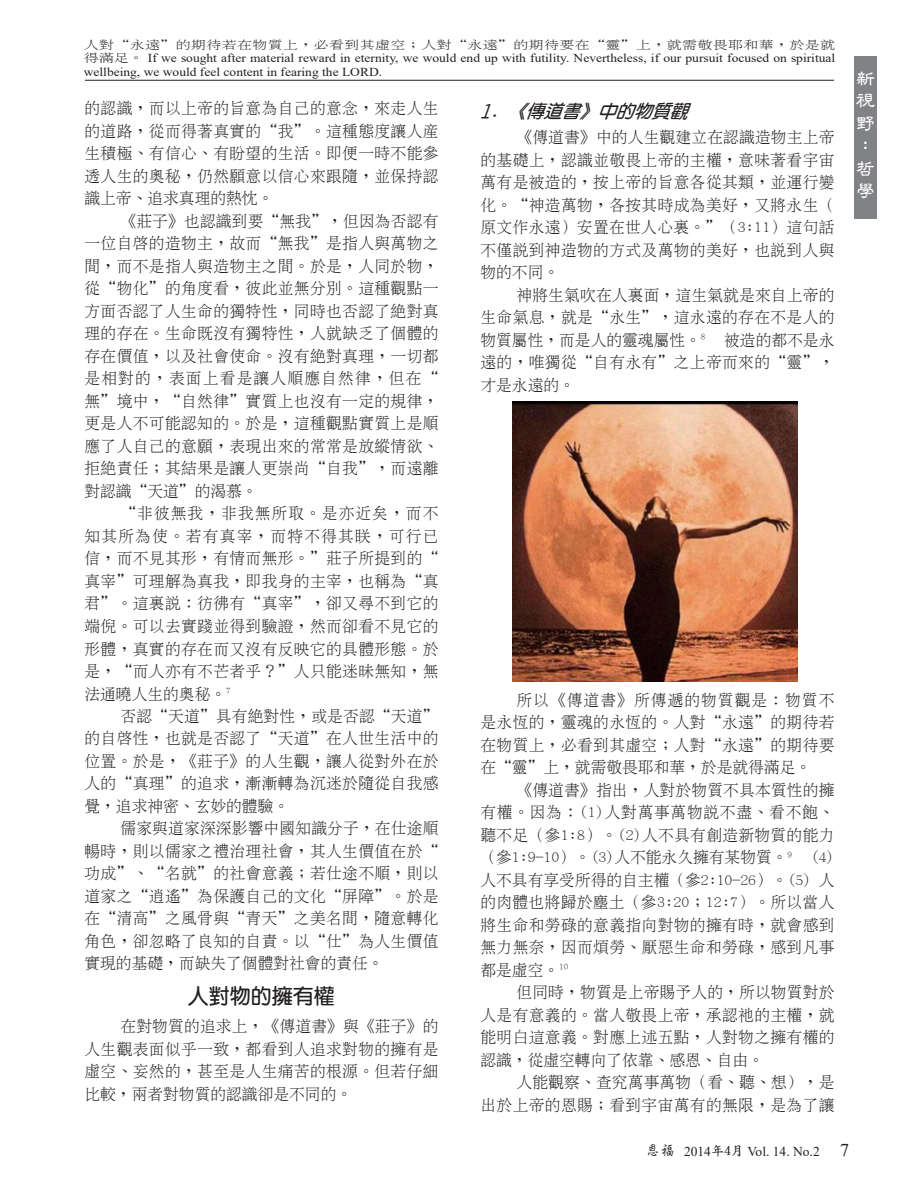
<style>
.page{position:relative;width:918px;height:1188px;background:#fff}
.page>*{position:absolute;margin:0;border:0;box-sizing:border-box;transform-origin:0 0}
.t1{font:700 21px "Yen Round";color:#231f20}
.t2{font:600 19.5px/22.5px "Jen Lei";color:#fff;text-align:justify}
.t3{font:italic 700 18px "Yen Round";color:#231f20}
.t4{font:300 15.75px/22.5px "Shan Hei Sun";letter-spacing:.025em;color:#231f20;text-align:justify}
.t5{font:13.5px "Times New Roman";color:#231f20}
.t6{font:12.15px/13.5px "Times New Roman";color:#231f20;scale:1.11 1}
.t7{font:300 11.25px "Shan Hei Sun";letter-spacing:.025em;color:#231f20;scale:1.33 1}
.s1{font-family:"Shan Hei Sun";font-weight:300;font-size:11.25px}
.s2{font-family:"Singkai EG Light Big 5";font-size:15px}
.s3{font-family:"Stdkai EG Bold Big 5"}
.s4{font-size:18px}
</style>
<div class="page">
<hr style="left:85px;top:80px;width:749px;height:1px;background:#231f20">
<img style="left:513px;top:401px;width:284px;height:281px">
<div style="left:854px;top:56px;width:23px;height:162px;background:#808285"></div>
<p class="t7" style="left:84px;top:39px;width:567px">人對“永遠”的期待若在物質上，必看到其虛空；人對“永遠”的期待要在“靈”上，就需敬畏耶和華，於是就</p>
<p class="t6" style="left:84px;top:51px;width:679px"><span class="s1">得滿足。</span> If we sought after material reward in eternity, we would end up with futility. Nevertheless, if our pursuit focused on spiritual wellbeing, we would feel content in fearing the LORD.</p>
<p class="t4" style="left:84px;top:97px;width:356px">的認識，而以上帝的旨意為自己的意念，來走人生的道路，從而得著真實的“我”。這種態度讓人產生積極、有信心、有盼望的生活。即便一時不能參透人生的奧秘，仍然願意以信心來跟隨，並保持認識上帝、追求真理的熱忱。</p>
<p class="t4" style="left:84px;top:210px;width:356px;text-indent:36px">《莊子》也認識到要“無我”，但因為否認有一位自啟的造物主，故而“無我”是指人與萬物之間，而不是指人與造物主之間。於是，人同於物，從“物化”的角度看，彼此並無分別。這種觀點一方面否認了人生命的獨特性，同時也否認了絕對真理的存在。生命既沒有獨特性，人就缺乏了個體的存在價值，以及社會使命。沒有絕對真理，一切都是相對的，表面上看是讓人順應自然律，但在“無”境中，“自然律”實質上也沒有一定的規律，更是人不可能認知的。於是，這種觀點實質上是順應了人自己的意願，表現出來的常常是放縱情欲、拒絕責任；其結果是讓人更崇尚“自我”，而遠離對認識“天道”的渴慕。</p>
<p class="t4" style="left:84px;top:502px;width:356px;text-indent:36px">“非彼無我，非我無所取。是亦近矣，而不知其所為使。若有真宰，而特不得其眹，可行已信，而不見其形，有情而無形。”莊子所提到的“真宰”可理解為真我，即我身的主宰，也稱為“真君”。這裏說：彷彿有“真宰”，卻又尋不到它的端倪。可以去實踐並得到驗證，然而卻看不見它的形體，真實的存在而又沒有反映它的具體形態。於是，“而人亦有不芒者乎？”人只能迷昧無知，無法通曉人生的奧秘。<sup>7</sup></p>
<p class="t4" style="left:84px;top:705px;width:356px;text-indent:36px">否認“天道”具有絕對性，或是否認“天道”的自啟性，也就是否認了“天道”在人世生活中的位置。於是，《莊子》的人生觀，讓人從對外在於人的“真理”的追求，漸漸轉為沉迷於隨從自我感覺，追求神密、玄妙的體驗。</p>
<p class="t4" style="left:84px;top:817px;width:356px;text-indent:36px">儒家與道家深深影響中國知識分子，在仕途順暢時，則以儒家之禮治理社會，其人生價值在於“功成”、“名就”的社會意義；若仕途不順，則以道家之“逍遙”為保護自己的文化“屏障”。於是在“清高”之風骨與“青天”之美名間，隨意轉化角色，卻忽略了良知的自責。以“仕”為人生價值實現的基礎，而缺失了個體對社會的責任。</p>
<h1 class="t1" style="left:188px;top:985px;width:149px">人對物的擁有權</h1>
<p class="t4" style="left:84px;top:1015px;width:356px;text-indent:36px">在對物質的追求上，《傳道書》與《莊子》的人生觀表面似乎一致，都看到人追求對物的擁有是虛空、妄然的，甚至是人生痛苦的根源。但若仔細比較，兩者對物質的認識卻是不同的。</p>
<p class="t3" style="left:480px;top:101px;width:215px">1. 《傳道書》中的物質觀</p>
<p class="t4" style="left:480px;top:126px;width:356px;text-indent:36px">《傳道書》中的人生觀建立在認識造物主上帝的基礎上，認識並敬畏上帝的主權，意味著看宇宙萬有是被造的，按上帝的旨意各從其類，並運行變化。“神造萬物，各按其時成為美好，又將永生（原文作永遠）安置在世人心裏。”（3:11）這句話不僅說到神造物的方式及萬物的美好，也說到人與物的不同。</p>
<p class="t4" style="left:480px;top:283px;width:356px;text-indent:36px">神將生氣吹在人裏面，這生氣就是來自上帝的生命氣息，就是“永生”，這永遠的存在不是人的物質屬性，而是人的靈魂屬性。<sup>8</sup> 被造的都不是永遠的，唯獨從“自有永有”之上帝而來的“靈”，才是永遠的。</p>
<p class="t4" style="left:480px;top:688px;width:356px;text-indent:36px">所以《傳道書》所傳遞的物質觀是：物質不是永恆的，靈魂的永恆的。人對“永遠”的期待若在物質上，必看到其虛空；人對“永遠”的期待要在“靈”上，就需敬畏耶和華，於是就得滿足。</p>
<p class="t4" style="left:480px;top:778px;width:356px;text-indent:36px">《傳道書》指出，人對於物質不具本質性的擁有權。因為：(1)人對萬事萬物說不盡、看不飽、聽不足（參1:8）。(2)人不具有創造新物質的能力（參1:9-10）。(3)人不能永久擁有某物質。<sup>9</sup> (4)人不具有享受所得的自主權（參2:10-26）。(5) 人的肉體也將歸於塵土（參3:20；12:7）。所以當人將生命和勞碌的意義指向對物的擁有時，就會感到無力無奈，因而煩勞、厭惡生命和勞碌，感到凡事都是虛空。<sup>10</sup></p>
<p class="t4" style="left:480px;top:981px;width:356px;text-indent:36px">但同時，物質是上帝賜予人的，所以物質對於人是有意義的。當人敬畏上帝，承認祂的主權，就能明白這意義。對應上述五點，人對物之擁有權的認識，從虛空轉向了依靠、感恩、自由。</p>
<p class="t4" style="left:480px;top:1071px;width:356px;text-align:right">人能觀察、查究萬事萬物（看、聽、想），是<br>出於上帝的恩賜；看到宇宙萬有的無限，是為了讓</p>
<p class="t2" style="left:856px;top:67px;width:21px">新視野：哲學</p>
<p class="t5" style="left:645px;top:1142px;width:205px"><span class="s2">恩福</span> 2014<span class="s3">年4月</span> Vol. 14. No.2 <span class="s4">7</span></p>
</div>
